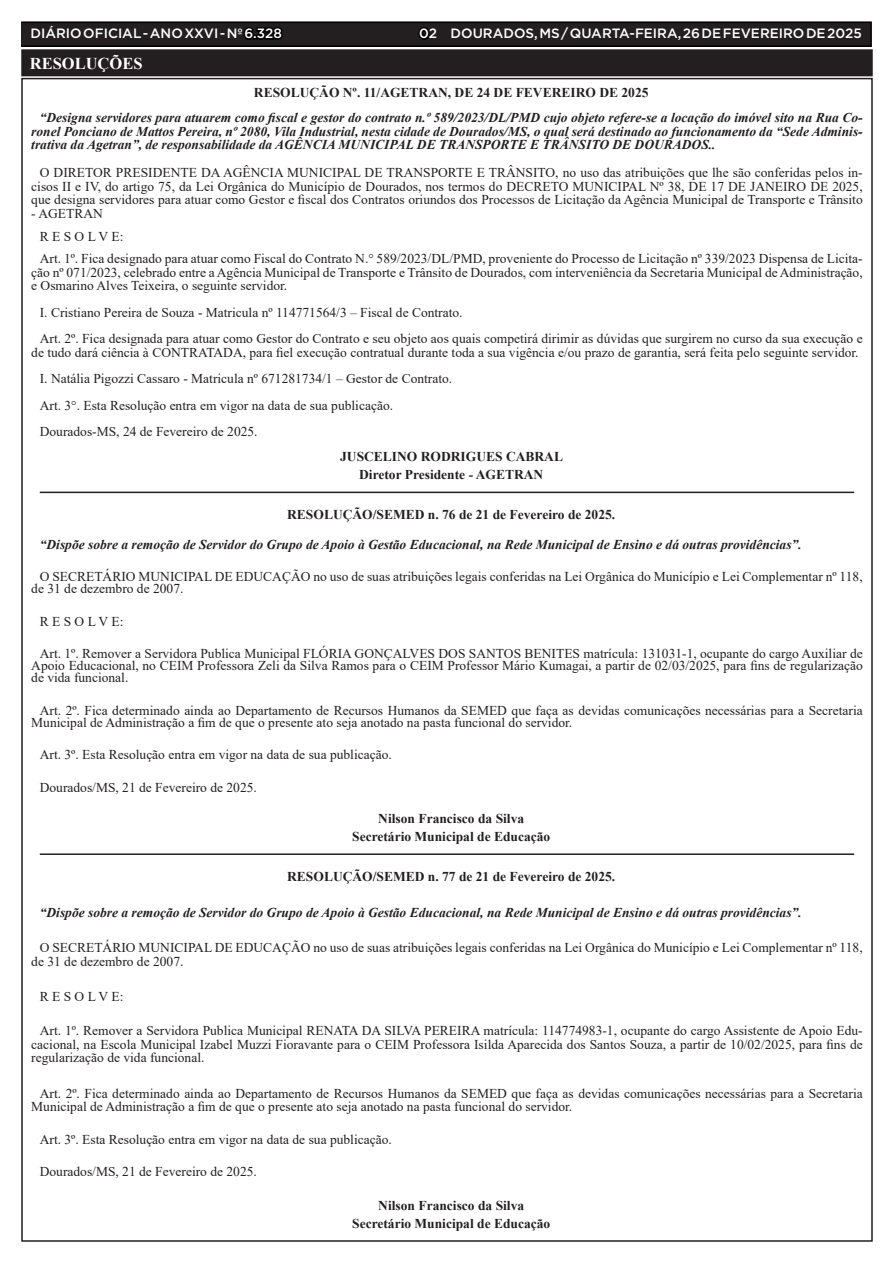
<style>
.page{position:relative;width:893px;height:1263px;background:#fff}
.page>*{position:absolute;margin:0;border:0;box-sizing:border-box;transform-origin:0 0}
.TEXTO{font:700 16.5px "Times New Roman";color:#fff}
.TEXTO-2{font:13.5px/13.5px "Times New Roman";color:#231f20;text-align:justify}
.TEXTO-3{font:italic 700 13.5px/13.5px "Times New Roman";color:#231f20;text-align:justify}
.TEXTO-4{font:700 13.5px "Times New Roman";color:#231f20}
.t1{font:500 13.5px "Gotham";color:#fff}
.s1{color:#000}
</style>
<div class="page">
<div style="left:21px;top:22px;width:850px;height:24px;background:#231f20"></div>
<div style="left:21px;top:21px;width:851px;height:26px;border:2px solid #000"></div>
<hr style="left:40px;top:492px;width:814px;height:1px;background:#231f20">
<hr style="left:40px;top:853px;width:814px;height:2px;background:#231f20">
<div style="left:23px;top:51px;width:848px;height:23px;background:#231f20"></div>
<div style="left:21px;top:49px;width:852px;height:27px;border:4px solid #231f20"></div>
<p class="t1" style="left:31px;top:25px;width:253px">DIÁRIO OFICIAL - ANO XXVI - Nº <span class="s1">6.328</span></p>
<p class="t1" style="left:419px;top:25px;width:444px"><span class="s1">0</span>2 DOURADOS, MS / QUARTA-FEIRA, 26 DE FEVEREIRO DE 2025</p>
<p class="TEXTO" style="left:30px;top:52px;width:114px">RESOLUÇÕES</p>
<p class="TEXTO-4" style="left:254px;top:83px;width:396px">RESOLUÇÃO Nº. 11/AGETRAN, DE 24 DE FEVEREIRO DE 2025</p>
<p class="TEXTO-3" style="left:31px;top:110px;width:833px;text-indent:9px">“Designa servidores para atuarem como fiscal e gestor do contrato n.º 589/2023/DL/PMD cujo objeto refere-se a locação do imóvel sito na Rua Co&shy;ronel Ponciano de Mattos Pereira, nº 2080, Vila Industrial, nesta cidade de Dourados/MS, o qual será destinado ao funcionamento da “Sede Adminis&shy;trativa da Agetran”, de responsabilidade da AGÊNCIA MUNICIPAL DE TRANSPORTE E TRÂNSITO DE DOURADOS..</p>
<p class="TEXTO-2" style="left:31px;top:165px;width:833px;text-indent:9px">O DIRETOR PRESIDENTE DA AGÊNCIA MUNICIPAL DE TRANSPORTE E TRÂNSITO, no uso das atribuições que lhe são conferidas pelos in&shy;cisos II e IV, do artigo 75, da Lei Orgânica do Município de Dourados, nos termos do DECRETO MUNICIPAL Nº 38, DE 17 DE JANEIRO DE 2025, que designa servidores para atuar como Gestor e fiscal dos Contratos oriundos dos Processos de Licitação da Agência Municipal de Transporte e Trânsito</p>
<p class="TEXTO-2" style="left:31px;top:206px;width:73px">- AGETRAN</p>
<p class="TEXTO-2" style="left:40px;top:229px;width:85px">R E S O L V E:</p>
<p class="TEXTO-2" style="left:31px;top:251px;width:833px;text-indent:9px">Art. 1º. Fica designado para atuar como Fiscal do Contrato N.° 589/2023/DL/PMD, proveniente do Processo de Licitação nº 339/2023 Dispensa de Licita&shy;ção nº 071/2023, celebrado entre a Agência Municipal de Transporte e Trânsito de Dourados, com interveniência da Secretaria Municipal de Administração, e Osmarino Alves Teixeira, o seguinte servidor.</p>
<p class="TEXTO-2" style="left:40px;top:305px;width:424px">I. Cristiano Pereira de Souza - Matricula nº 114771564/3 – Fiscal de Contrato.</p>
<p class="TEXTO-2" style="left:31px;top:331px;width:833px;text-align:right">Art. 2º. Fica designada para atuar como Gestor do Contrato e seu objeto aos quais competirá dirimir as dúvidas que surgirem no curso da sua execução e de tudo dará ciência à CONTRATADA, para fiel execução contratual durante toda a sua vigência e/ou prazo de garantia, será feita pelo seguinte servidor.</p>
<p class="TEXTO-2" style="left:40px;top:371px;width:414px">I. Natália Pigozzi Cassaro - Matricula nº 671281734/1 – Gestor de Contrato.</p>
<p class="TEXTO-2" style="left:40px;top:398px;width:355px">Art. 3°. Esta Resolução entra em vigor na data de sua publicação.</p>
<p class="TEXTO-2" style="left:40px;top:424px;width:219px">Dourados-MS, 24 de Fevereiro de 2025.</p>
<p class="TEXTO-4" style="left:340px;top:447px;width:224px">JUSCELINO RODRIGUES CABRAL</p>
<p class="TEXTO-4" style="left:359px;top:465px;width:186px">Diretor Presidente - AGETRAN</p>
<p class="TEXTO-4" style="left:287px;top:505px;width:330px">RESOLUÇÃO/SEMED n. 76 de 21 de Fevereiro de 2025.</p>
<p class="TEXTO-3" style="left:40px;top:537px;width:763px">“Dispõe sobre a remoção de Servidor do Grupo de Apoio à Gestão Educacional, na Rede Municipal de Ensino e dá outras providências”.</p>
<p class="TEXTO-2" style="left:31px;top:570px;width:833px;line-height:12px;text-indent:9px">O SECRETÁRIO MUNICIPAL DE EDUCAÇÃO no uso de suas atribuições legais conferidas na Lei Orgânica do Município e Lei Complementar nº 118, de 31 de dezembro de 2007.</p>
<p class="TEXTO-2" style="left:40px;top:614px;width:85px">R E S O L V E:</p>
<p class="TEXTO-2" style="left:31px;top:647px;width:833px;line-height:12px;text-indent:9px">Art. 1º. Remover a Servidora Publica Municipal FLÓRIA GONÇALVES DOS SANTOS BENITES matrícula: 131031-1, ocupante do cargo Auxiliar de Apoio Educacional, no CEIM Professora Zeli da Silva Ramos para o CEIM Professor Mário Kumagai, a partir de 02/03/2025, para fins de regularização de vida funcional.</p>
<p class="TEXTO-2" style="left:31px;top:704px;width:833px;line-height:12px;text-indent:9px">Art. 2º. Fica determinado ainda ao Departamento de Recursos Humanos da SEMED que faça as devidas comunicações necessárias para a Secretaria<br>Municipal de Administração a fim de que o presente ato seja anotado na pasta funcional do servidor.</p>
<p class="TEXTO-2" style="left:40px;top:748px;width:354px">Art. 3º. Esta Resolução entra em vigor na data de sua publicação.</p>
<p class="TEXTO-2" style="left:40px;top:780px;width:219px">Dourados/MS, 21 de Fevereiro de 2025.</p>
<p class="TEXTO-4" style="left:378px;top:809px;width:147px">Nilson Francisco da Silva</p>
<p class="TEXTO-4" style="left:352px;top:826px;width:200px">Secretário Municipal de Educação</p>
<p class="TEXTO-4" style="left:287px;top:867px;width:330px">RESOLUÇÃO/SEMED n. 77 de 21 de Fevereiro de 2025.</p>
<p class="TEXTO-3" style="left:40px;top:905px;width:763px">“Dispõe sobre a remoção de Servidor do Grupo de Apoio à Gestão Educacional, na Rede Municipal de Ensino e dá outras providências”.</p>
<p class="TEXTO-2" style="left:31px;top:940px;width:833px;text-indent:9px">O SECRETÁRIO MUNICIPAL DE EDUCAÇÃO no uso de suas atribuições legais conferidas na Lei Orgânica do Município e Lei Complementar nº 118, de 31 de dezembro de 2007.</p>
<p class="TEXTO-2" style="left:40px;top:989px;width:85px">R E S O L V E:</p>
<p class="TEXTO-2" style="left:31px;top:1023px;width:833px;text-indent:9px">Art. 1º. Remover a Servidora Publica Municipal RENATA DA SILVA PEREIRA matrícula: 114774983-1, ocupante do cargo Assistente de Apoio Edu&shy;cacional, na Escola Municipal Izabel Muzzi Fioravante para o CEIM Professora Isilda Aparecida dos Santos Souza, a partir de 10/02/2025, para fins de regularização de vida funcional.</p>
<p class="TEXTO-2" style="left:31px;top:1086px;width:833px;text-indent:9px">Art. 2º. Fica determinado ainda ao Departamento de Recursos Humanos da SEMED que faça as devidas comunicações necessárias para a Secretaria<br>Municipal de Administração a fim de que o presente ato seja anotado na pasta funcional do servidor.</p>
<p class="TEXTO-2" style="left:40px;top:1132px;width:354px">Art. 3º. Esta Resolução entra em vigor na data de sua publicação.</p>
<p class="TEXTO-2" style="left:40px;top:1164px;width:219px">Dourados/MS, 21 de Fevereiro de 2025.</p>
<p class="TEXTO-4" style="left:378px;top:1196px;width:147px">Nilson Francisco da Silva</p>
<p class="TEXTO-4" style="left:352px;top:1214px;width:200px">Secretário Municipal de Educação</p>
</div>
